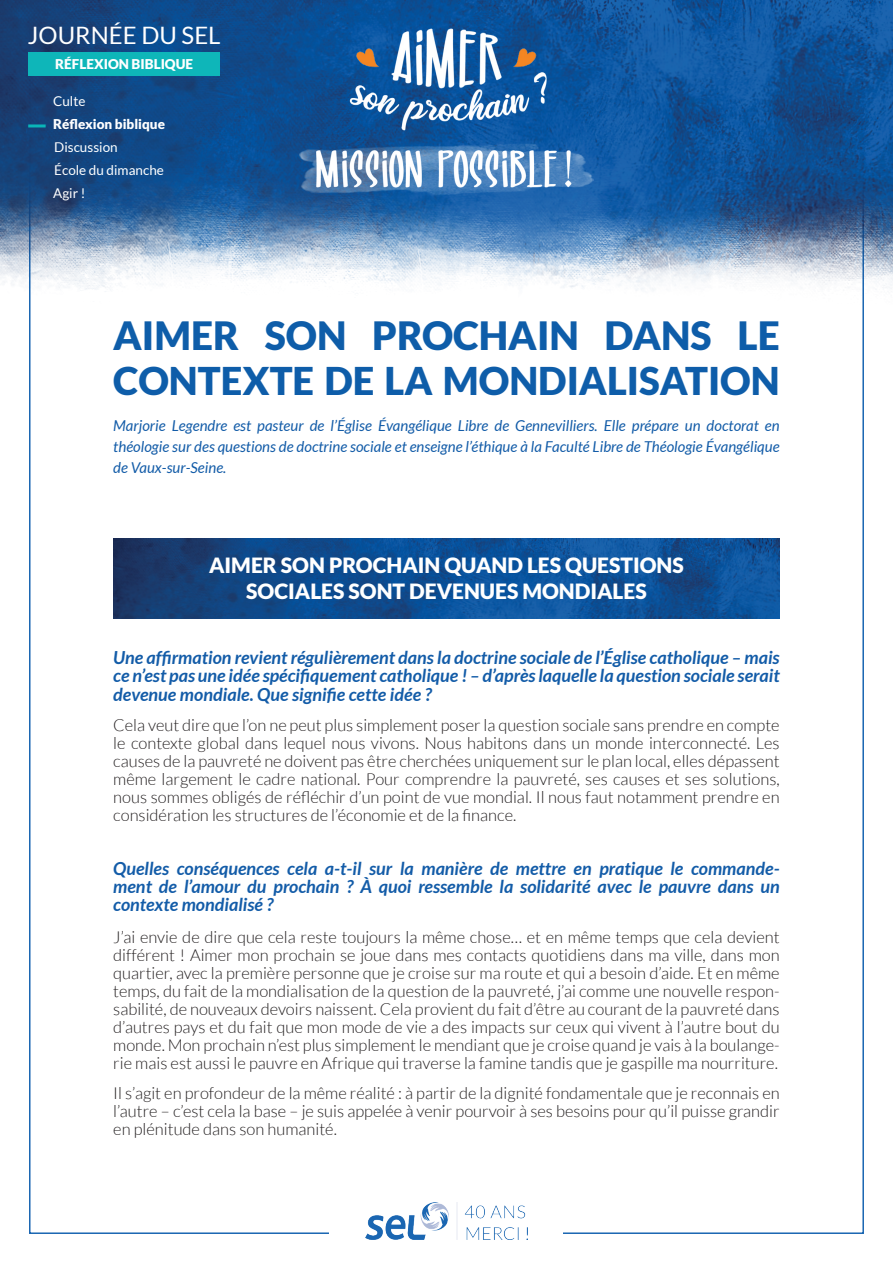
<style>
.page{position:relative;width:893px;height:1263px;background:#fff}
.page>*{position:absolute;margin:0;border:0;box-sizing:border-box;transform-origin:0 0}
.t1{font:900 39px "Lato";color:#0e5da9}
.t2{font:900 38.25px "Lato";color:#0e5da9}
.t3{font:24px "Lato";color:#fff}
.t4{font:900 21px/25.5px "Lato";color:#fff;text-align:center}
.t5{font:italic 700 18px/18px "Lato";color:#135ca8;text-align:justify}
.t6{font:300 16.5px/18px "Lato";color:#231f20;text-align:justify}
.t7{font:italic 15px/21px "Lato";color:#135ca8;text-align:justify}
.t8{font:13.5px/23px "Lato";color:#fff}
.t9{font:900 13.5px "Lato";color:#fff}
</style>
<div class="page">
<img style="left:0;top:0;width:893px;height:325px">
<img style="left:300px;top:28px;width:293px;height:168px">
<div style="left:28px;top:52px;width:192px;height:24px;background:#0eb6b9"></div>
<img style="left:365px;top:1202px;width:162px;height:38px">
<hr style="left:28px;top:124px;width:18px;height:3px;background:#0ab5b8">
<img style="left:113px;top:539px;width:667px;height:79px">
<h3 class="t3" style="left:28px;top:22px;width:194px">JOURNÉE DU SEL</h3>
<p class="t9" style="left:55px;top:57px;width:139px">RÉFLEXION BIBLIQUE</p>
<p class="t8" style="left:53px;top:90px;width:34px">Culte</p>
<p class="t9" style="left:53px;top:117px;width:113px">Réflexion biblique</p>
<p class="t8" style="left:53px;top:136px;width:112px">Discussion<br>École du dimanche<br>Agir !</p>
<h1 class="t1" style="left:113px;top:313px;width:668px">AIMER SON PROCHAIN DANS LE</h1>
<h2 class="t2" style="left:113px;top:359px;width:668px">CONTEXTE DE LA MONDIALISATION</h2>
<p class="t7" style="left:113px;top:415px;width:668px">Marjorie Legendre est pasteur de l’Église Évangélique Libre de Gennevilliers. Elle prépare un doctorat en théologie sur des questions de doctrine sociale et enseigne l’éthique à la Faculté Libre de Théologie Évangélique de Vaux-sur-Seine.</p>
<p class="t4" style="left:209px;top:552px;width:476px">AIMER SON PROCHAIN QUAND LES QUESTIONS<br>SOCIALES SONT DEVENUES MONDIALES</p>
<p class="t5" style="left:113px;top:649px;width:668px">Une affirmation revient régulièrement dans la doctrine sociale de l’Église catholique – mais ce n’est pas une idée spécifiquement catholique ! – d’après laquelle la question sociale serait devenue mondiale. Que signifie cette idée ?</p>
<p class="t6" style="left:113px;top:716px;width:668px">Cela veut dire que l’on ne peut plus simplement poser la question sociale sans prendre en compte le contexte global dans lequel nous vivons. Nous habitons dans un monde interconnecté. Les causes de la pauvreté ne doivent pas être cherchées uniquement sur le plan local, elles dépassent même largement le cadre national. Pour comprendre la pauvreté, ses causes et ses solutions, nous sommes obligés de réfléchir d’un point de vue mondial. Il nous faut notamment prendre en considération les structures de l’économie et de la finance.</p>
<p class="t5" style="left:113px;top:860px;width:668px">Quelles conséquences cela a-t-il sur la manière de mettre en pratique le commande&shy;ment de l’amour du prochain ? À quoi ressemble la solidarité avec le pauvre dans un contexte mondialisé ?</p>
<p class="t6" style="left:113px;top:928px;width:668px">J’ai envie de dire que cela reste toujours la même chose… et en même temps que cela devient différent ! Aimer mon prochain se joue dans mes contacts quotidiens dans ma ville, dans mon quartier, avec la première personne que je croise sur ma route et qui a besoin d’aide. Et en même temps, du fait de la mondialisation de la question de la pauvreté, j’ai comme une nouvelle respon&shy;sabilité, de nouveaux devoirs naissent. Cela provient du fait d’être au courant de la pauvreté dans d’autres pays et du fait que mon mode de vie a des impacts sur ceux qui vivent à l’autre bout du monde. Mon prochain n’est plus simplement le mendiant que je croise quand je vais à la boulange&shy;rie mais est aussi le pauvre en Afrique qui traverse la famine tandis que je gaspille ma nourriture.</p>
<p class="t6" style="left:113px;top:1084px;width:668px">Il s’agit en profondeur de la même réalité : à partir de la dignité fondamentale que je reconnais en l’autre – c’est cela la base – je suis appelée à venir pourvoir à ses besoins pour qu’il puisse grandir en plénitude dans son humanité.</p>
</div>
